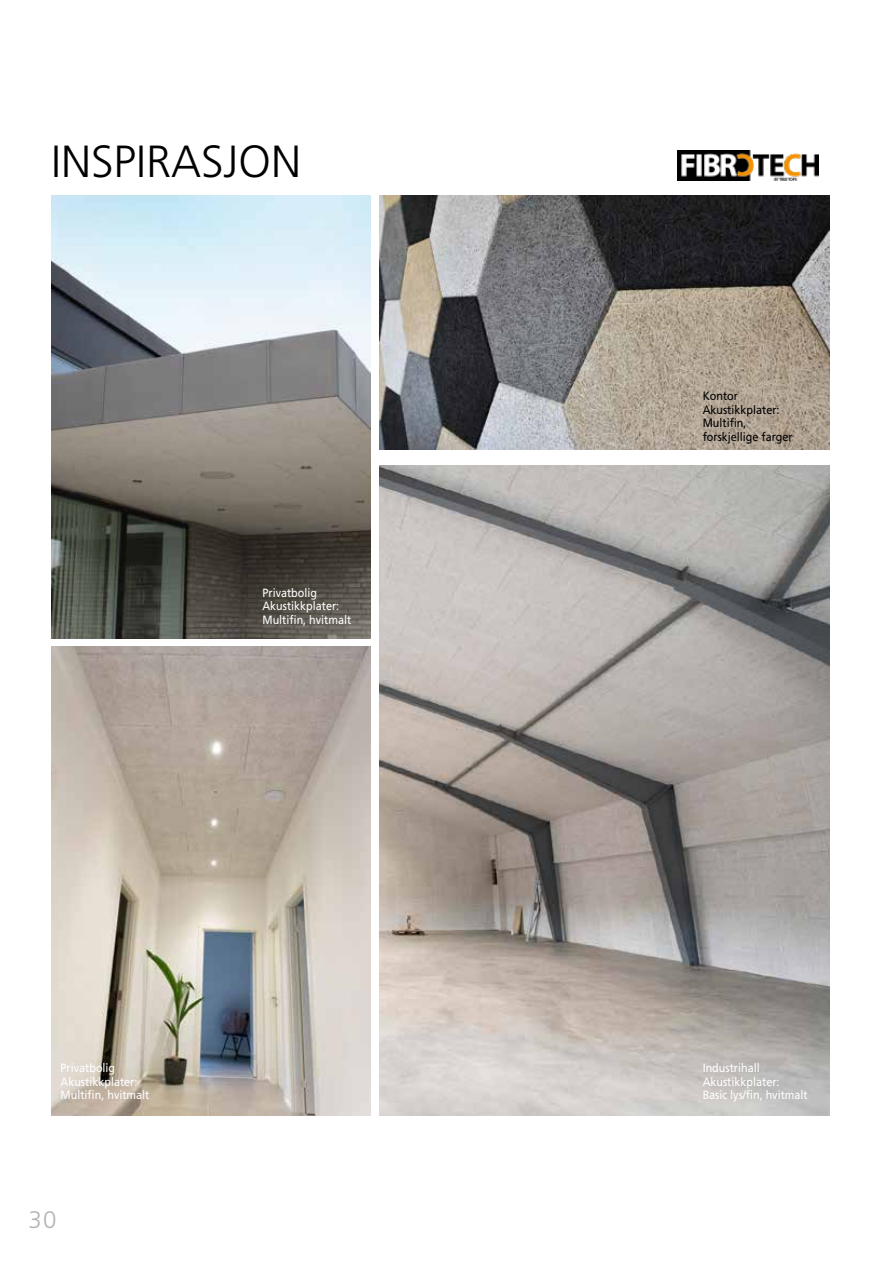
<style>
.page{position:relative;width:893px;height:1263px;background:#fff}
.page>*{position:absolute;margin:0;border:0;box-sizing:border-box;transform-origin:0 0}
.t1{font:300 45px "Frutiger";color:#000}
.t2{font:300 24px "Frutiger";color:#b3b2b2}
.t3{font:12px/13.5px "Frutiger";color:#fff;scale:.9 1}
.t4{font:12px/13.5px "Frutiger";color:#000;scale:.9 1}
</style>
<div class="page">
<img style="left:677px;top:150px;width:141px;height:30px">
<img style="left:380px;top:196px;width:449px;height:254px">
<img style="left:51px;top:196px;width:319px;height:443px">
<img style="left:51px;top:646px;width:319px;height:469px">
<img style="left:380px;top:466px;width:449px;height:649px">
<h1 class="t1" style="left:51px;top:136px;width:252px">INSPIRASJON</h1>
<p class="t3" style="left:262px;top:586px;width:100px">Privatbolig<br>Akustikkplater:<br>Multifin, hvitmalt</p>
<p class="t4" style="left:703px;top:389px;width:102px">Kontor<br>Akustikkplater:<br>Multifin, forskjellige farger</p>
<p class="t3" style="left:61px;top:1061px;width:100px">Privatbolig<br>Akustikkplater:<br>Multifin, hvitmalt</p>
<p class="t3" style="left:703px;top:1061px;width:118px">Industrihall<br>Akustikkplater:<br>Basic lys/fin, hvitmalt</p>
<h2 class="t2" style="left:29px;top:1206px;width:29px">30</h2>
</div>
